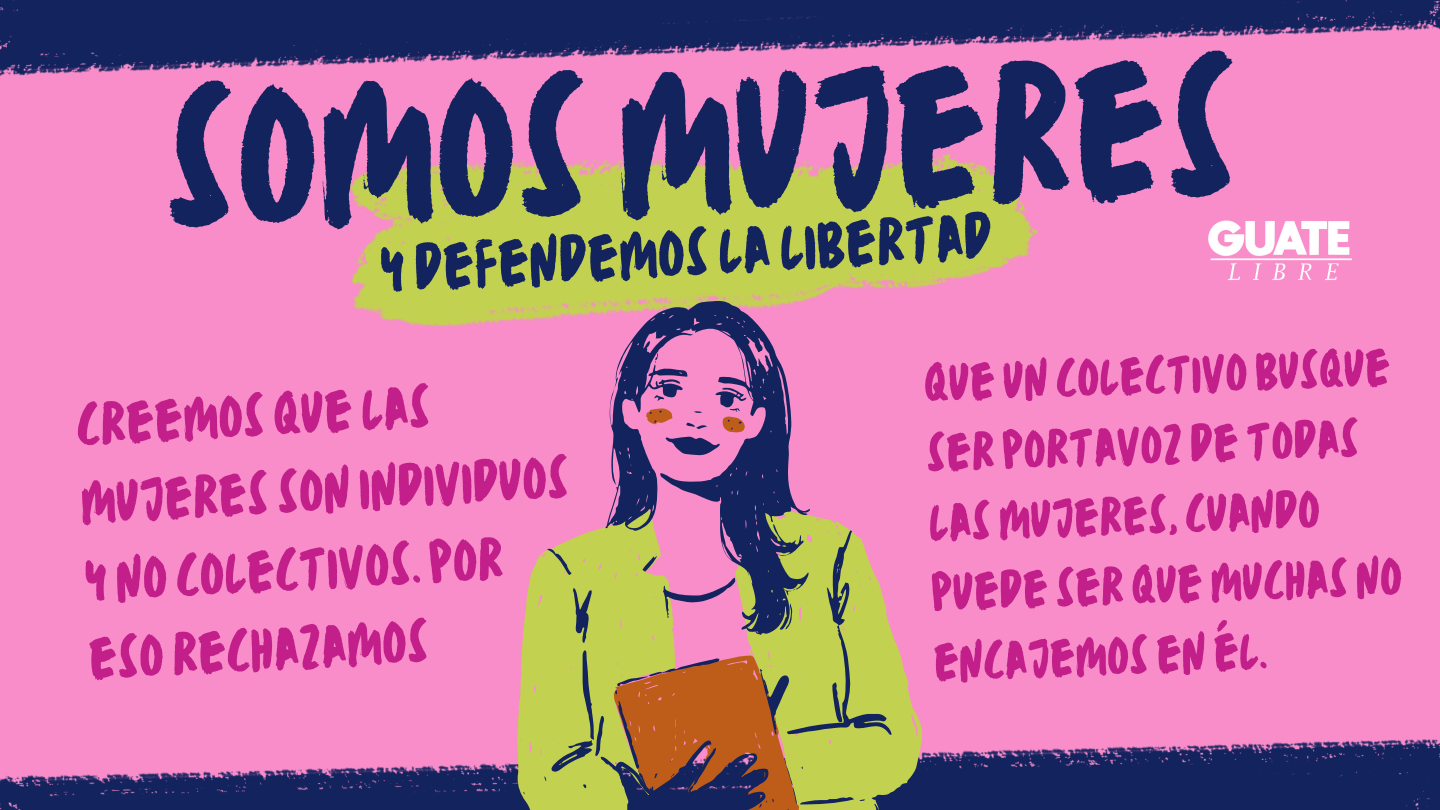
<style>
.page{position:relative;width:1440px;height:810px;background:#f88dca}
.page>*{position:absolute;margin:0;border:0;box-sizing:border-box;transform-origin:0 0}
.t1{font:184.3px "TC October Regular";color:#13235e}
.t2{font:61.5px "TC October Regular";color:#13235e}
.t3{font:55.9px/78px "TC October Regular";color:#c21f8a}
.t4{font:50.1px/69.8px "TC October Regular";color:#c21f8a}
</style>
<div class="page">
<svg style="left:0;top:739px;width:1440px;height:71px;fill:#13235e"></svg>
<svg style="left:0;top:0;width:1440px;height:73px"></svg>
<svg style="left:349px;top:277px;width:622px;height:50px;fill:#c3d052"></svg>
<svg style="left:344px;top:154px;width:694px;height:123px;background:#cbc565"></svg>
<svg style="left:81px;top:0;width:1216px;height:66px"></svg>
<svg style="left:81px;top:0;width:1200px;height:63px;fill:#13235e"></svg>
<svg style="left:810px;top:515px;width:113px;height:295px"></svg>
<svg style="left:517px;top:527px;width:88px;height:283px;fill:#c3d151"></svg>
<svg style="left:605px;top:300px;width:205px;height:230px"></svg>
<svg style="left:545px;top:530px;width:347px;height:280px;background:#ac9959"></svg>
<svg style="left:646px;top:387px;width:100px;height:68px"></svg>
<svg style="left:654px;top:353px;width:5px;height:10px"></svg>
<img style="left:1208px;top:220px;width:144px;height:60px">
<p class="t1" style="left:159px;top:24px;width:1076px;rotate:-2deg">somosmujeres</p>
<h1 class="t2" style="left:378px;top:223px;width:615px;rotate:-3deg">y defendemosla libertad</h1>
<p class="t3" style="left:74px;top:387px;width:491px;rotate:-3deg">creemos que las mujeresson individuos y no colectivos. por eso rechazamos</p>
<p class="t4" style="left:923px;top:349px;width:473px;rotate:-2deg">que un colectivo busque ser portavoz de todas lasmujeres, cuando puede ser quemuchas no encajemos en él.</p>
</div>
